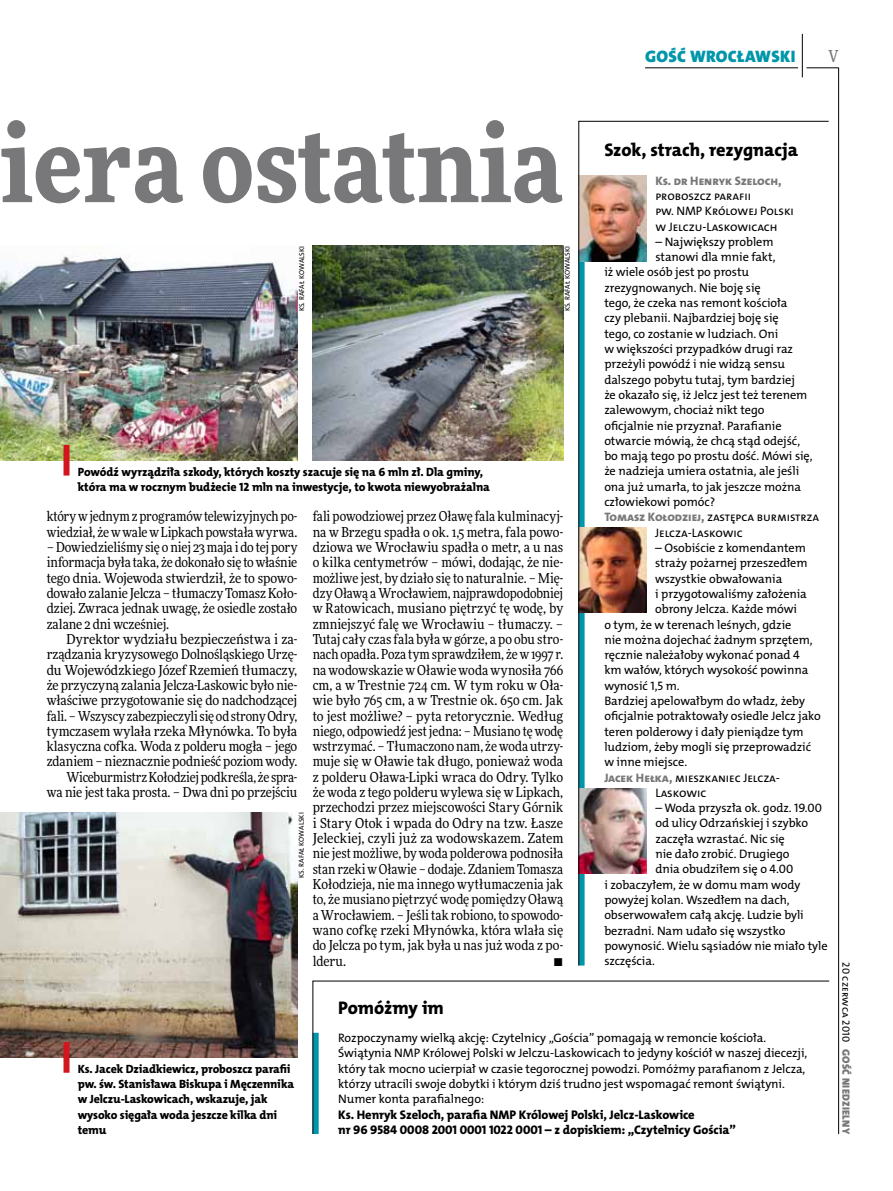
<style>
.page{position:relative;width:893px;height:1191px;background:#fff}
.page>*{position:absolute;margin:0;border:0;box-sizing:border-box;transform-origin:0 0}
.t1{font:900 105px "Freeday Narrow";color:#787779}
.t2{font:18.3px "The Mix HP8 Ex Bld";letter-spacing:-.005em;color:#000}
.t3{font:16.65px "The Mix HP9 Blk";letter-spacing:.02em;color:#0096aa}
.t4{font:500 16.5px "Freeday Narrow";color:#787779;scale:.9 1}
.t5{font:13.65px/15.3px "Freeday Narrow News";letter-spacing:-.005em;color:#000;text-align:justify}
.t6{font:12.6px/15.3px "The Mix HP8 Ex Bld";letter-spacing:-.005em;color:#000}
.t7{font:12.3px/15.3px "The Mix HP5 Plain";letter-spacing:-.005em;color:#000}
.t8{font:12.3px "The Mix HP8 Ex Bld";letter-spacing:-.005em;color:#787779}
.t9{font:12px/15.3px "The Mix HP8 Ex Bld";letter-spacing:-.01em;color:#000}
.t10{font:10.5px "The Mix HP9 Blk";letter-spacing:.025em;color:#787779}
.t11{font:10.5px "The Mix HP5 Plain";color:#000}
.t12{font:7.2px "The Mix HP5 Plain";letter-spacing:.005em;color:#000}
.s1{font-family:"The Mix HP8 Ex Bld";color:#787779}
</style>
<div class="page">
<hr style="left:806px;top:68px;width:33px;height:1px;background:#000">
<hr style="left:645px;top:68px;width:153px;height:1px;background:#000">
<hr style="left:838px;top:68px;width:1px;height:1066px;background:#000">
<hr style="left:802px;top:34px;width:1px;height:43px;background:#000">
<svg style="left:578px;top:121px;width:251px;height:845px"></svg>
<svg style="left:312px;top:980px;width:518px;height:154px"></svg>
<img style="left:313px;top:246px;width:250px;height:214px">
<img style="left:1px;top:256px;width:296px;height:204px">
<img style="left:0;top:812px;width:297px;height:245px">
<div style="left:64px;top:1042px;width:6px;height:30px;background:#d3151f"></div>
<div style="left:64px;top:445px;width:6px;height:30px;background:#d3151f"></div>
<p class="t3" style="left:645px;top:46px;width:152px">GOŚĆ WROCŁAWSKI</p>
<p class="t4" style="left:828px;top:46px;width:13px">V</p>
<h1 class="t1" style="left:0;top:96px;width:564px">iera ostatnia</h1>
<p class="t12" style="left:297px;top:311px;width:67px;rotate:-90deg">ks. Rafał Kowalski</p>
<p class="t12" style="left:563px;top:311px;width:67px;rotate:-90deg">ks. Rafał Kowalski</p>
<p class="t9" style="left:78px;top:464px;width:414px">Powódź wyrządziła szkody, których koszty szacuje się na 6 mln zł. Dla gminy, która ma w rocznym budżecie 12 mln na inwestycje, to kwota niewyobrażalna</p>
<p class="t5" style="left:47px;top:509px;width:252px">który w jednym z programów telewizyjnych po&shy;wiedział, że w wale w Lipkach powstała wyrwa.</p>
<p class="t5" style="left:47px;top:539px;width:252px">– Dowiedzieliśmy się o niej 23 maja i do tej pory informacja była taka, że dokonało się to właśnie tego dnia. Wojewoda stwierdził, że to spowo&shy;dowało zalanie Jelcza – tłumaczy Tomasz Koło&shy;dziej. Zwraca jednak uwagę, że osiedle zostało zalane 2 dni wcześniej.</p>
<p class="t5" style="left:47px;top:631px;width:252px;text-align:right">Dyrektor wydziału bezpieczeństwa i za&shy;rządzania kryzysowego Dolnośląskiego Urzę&shy;du Wojewódzkiego Józef Rzemień tłumaczy, że przyczyną zalania Jelcza-Laskowic było nie&shy;właściwe przygotowanie się do nadchodzącej fali. – Wszyscy zabezpieczyli się od strony Odry, tymczasem wylała rzeka Młynówka. To była klasyczna cofka. Woda z polderu mogła – jego zdaniem – nieznacznie podnieść poziom wody.<br>Wiceburmistrz Kołodziej podkreśla, że spra-<br>wa nie jest taka prosta. – Dwa dni po przejściu</p>
<p class="t12" style="left:297px;top:878px;width:67px;rotate:-90deg">ks. Rafał Kowalski</p>
<p class="t5" style="left:313px;top:509px;width:252px">fali powodziowej przez Oławę fala kulminacyj&shy;na w Brzegu spadła o ok. 1,5 metra, fala powo&shy;dziowa we Wrocławiu spadła o metr, a u nas o kilka centymetrów – mówi, dodając, że nie&shy;możliwe jest, by działo się to naturalnie. – Mię&shy;dzy Oławą a Wrocławiem, najprawdopodobniej w Ratowicach, musiano piętrzyć tę wodę, by zmniejszyć falę we Wrocławiu – tłumaczy. – Tutaj cały czas fala była w górze, a po obu stro&shy;nach opadła. Poza tym sprawdziłem, że w 1997 r. na wodowskazie w Oławie woda wynosiła 766 cm, a w Trestnie 724 cm. W tym roku w Oła&shy;wie było 765 cm, a w Trestnie ok. 650 cm. Jak to jest możliwe? – pyta retorycznie. Według niego, odpowiedź jest jedna: – Musiano tę wodę wstrzymać. – Tłumaczono nam, że woda utrzy&shy;muje się w Oławie tak długo, ponieważ woda z polderu Oława-Lipki wraca do Odry. Tylko że woda z tego polderu wylewa się w Lipkach, przechodzi przez miejscowości Stary Górnik i Stary Otok i wpada do Odry na tzw. Łasze Jeleckiej, czyli już za wodowskazem. Zatem nie jest możliwe, by woda polderowa podnosiła stan rzeki w Oławie – dodaje. Zdaniem Tomasza Kołodzieja, nie ma innego wytłumaczenia jak to, że musiano piętrzyć wodę pomiędzy Oławą a Wrocławiem. – Jeśli tak robiono, to spowodo&shy;wano cofkę rzeki Młynówka, która wlała się do Jelcza po tym, jak była u nas już woda z po&shy;lderu.</p>
<p class="t5" style="left:554px;top:953px;width:11px">•</p>
<h2 class="t2" style="left:604px;top:138px;width:195px">Szok, strach, rezygnacja</h2>
<p class="t8" style="left:655px;top:172px;width:128px">Ks. dr Henryk Szeloch,</p>
<p class="t7" style="left:655px;top:188px;width:140px">proboszcz parafii<br>pw. NMP Królowej Polski w Jelczu-Laskowicach</p>
<p class="t7" style="left:655px;top:234px;width:120px">– Największy problem</p>
<p class="t7" style="left:655px;top:249px;width:122px">stanowi dla mnie fakt,</p>
<p class="t7" style="left:604px;top:265px;width:146px">iż wiele osób jest po prostu</p>
<p class="t7" style="left:604px;top:280px;width:158px">zrezygnowanych. Nie boję się</p>
<p class="t7" style="left:604px;top:295px;width:184px">tego, że czeka nas remont kościoła</p>
<p class="t7" style="left:604px;top:311px;width:176px">czy plebanii. Najbardziej boję się</p>
<p class="t7" style="left:604px;top:326px;width:176px">tego, co zostanie w ludziach. Oni</p>
<p class="t7" style="left:604px;top:341px;width:190px">w większości przypadków drugi raz</p>
<p class="t7" style="left:604px;top:356px;width:182px">przeżyli powódź i nie widzą sensu</p>
<p class="t7" style="left:604px;top:372px;width:192px">dalszego pobytu tutaj, tym bardziej</p>
<p class="t7" style="left:604px;top:387px;width:205px">że okazało się, iż Jelcz jest też terenem</p>
<p class="t7" style="left:604px;top:402px;width:162px">zalewowym, chociaż nikt tego</p>
<p class="t7" style="left:604px;top:418px;width:179px">oficjalnie nie przyznał. Parafianie</p>
<p class="t7" style="left:604px;top:433px;width:197px">otwarcie mówią, że chcą stąd odejść,</p>
<p class="t7" style="left:604px;top:448px;width:210px">bo mają tego po prostu dość. Mówi się,</p>
<p class="t7" style="left:604px;top:464px;width:196px">że nadzieja umiera ostatnia, ale jeśli</p>
<p class="t7" style="left:604px;top:479px;width:198px">ona już umarła, to jak jeszcze można</p>
<p class="t7" style="left:604px;top:494px;width:112px">człowiekowi pomóc?</p>
<p class="t7" style="left:604px;top:509px;width:216px"><span class="s1">Tomasz Kołodziej,</span> zastępca burmistrza</p>
<p class="t7" style="left:655px;top:525px;width:89px">Jelcza-Laskowic</p>
<p class="t7" style="left:655px;top:540px;width:152px">– Osobiście z komendantem</p>
<p class="t7" style="left:655px;top:555px;width:154px">straży pożarnej przeszedłem</p>
<p class="t7" style="left:655px;top:571px;width:129px">wszystkie obwałowania</p>
<p class="t7" style="left:655px;top:586px;width:153px">i przygotowaliśmy założenia</p>
<p class="t7" style="left:655px;top:601px;width:143px">obrony Jelcza. Każde mówi</p>
<p class="t7" style="left:604px;top:617px;width:189px">o tym, że w terenach leśnych, gdzie</p>
<p class="t7" style="left:604px;top:632px;width:210px">nie można dojechać żadnym sprzętem,</p>
<p class="t7" style="left:604px;top:647px;width:197px">ręcznie należałoby wykonać ponad 4</p>
<p class="t7" style="left:604px;top:662px;width:206px">km wałów, których wysokość powinna</p>
<p class="t7" style="left:604px;top:678px;width:77px">wynosić 1,5 m.</p>
<p class="t7" style="left:604px;top:693px;width:202px">Bardziej apelowałbym do władz, żeby</p>
<p class="t7" style="left:604px;top:708px;width:218px">oficjalnie potraktowały osiedle Jelcz jako</p>
<p class="t7" style="left:604px;top:724px;width:201px">teren polderowy i dały pieniądze tym</p>
<p class="t7" style="left:604px;top:739px;width:208px">ludziom, żeby mogli się przeprowadzić</p>
<p class="t7" style="left:604px;top:754px;width:84px">w inne miejsce.</p>
<p class="t7" style="left:604px;top:770px;width:177px"><span class="s1">Jacek Hełka,</span> mieszkaniec Jelcza-</p>
<p class="t7" style="left:655px;top:785px;width:53px">Laskowic</p>
<p class="t7" style="left:655px;top:800px;width:168px">– Woda przyszła ok. godz. 19.00</p>
<p class="t7" style="left:655px;top:815px;width:154px">od ulicy Odrzańskiej i szybko</p>
<p class="t7" style="left:655px;top:831px;width:131px">zaczęła wzrastać. Nic się</p>
<p class="t7" style="left:655px;top:846px;width:136px">nie dało zrobić. Drugiego</p>
<p class="t7" style="left:655px;top:861px;width:139px">dnia obudziłem się o 4.00</p>
<p class="t7" style="left:604px;top:877px;width:198px">i zobaczyłem, że w domu mam wody</p>
<p class="t7" style="left:604px;top:892px;width:187px">powyżej kolan. Wszedłem na dach,</p>
<p class="t7" style="left:604px;top:907px;width:201px">obserwowałem całą akcję. Ludzie byli</p>
<p class="t7" style="left:604px;top:923px;width:183px">bezradni. Nam udało się wszystko</p>
<p class="t7" style="left:604px;top:938px;width:225px">powynosić. Wielu sąsiadów nie miało tyle</p>
<p class="t7" style="left:604px;top:953px;width:52px">szczęścia.</p>
<p class="t9" style="left:78px;top:1061px;width:218px">Ks. Jacek Dziadkiewicz, proboszcz parafii pw. św. Stanisława Biskupa i Męczennika w Jelczu-Laskowicach, wskazuje, jak wysoko sięgała woda jeszcze kilka dni temu</p>
<h2 class="t2" style="left:338px;top:995px;width:107px">Pomóżmy im</h2>
<p class="t7" style="left:338px;top:1030px;width:471px">Rozpoczynamy wielką akcję: Czytelnicy „Gościa” pomagają w remoncie kościoła.<br>Świątynia NMP Królowej Polski w Jelczu-Laskowicach to jedyny kościół w naszej diecezji, który tak mocno ucierpiał w czasie tegorocznej powodzi. Pomóżmy parafianom z Jelcza, którzy utracili swoje dobytki i którym dziś trudno jest wspomagać remont świątyni.<br>Numer konta parafialnego:</p>
<p class="t6" style="left:338px;top:1106px;width:399px">Ks. Henryk Szeloch, parafia NMP Królowej Polski, Jelcz-Laskowice<br>nr 96 9584 0008 2001 0001 1022 0001 – z dopiskiem: „Czytelnicy Gościa”</p>
<p class="t11" style="left:853px;top:962px;width:81px;rotate:90deg">20 czerwca 2010</p>
<p class="t10" style="left:853px;top:1049px;width:86px;rotate:90deg">GOŚĆ NIEDZIELNY</p>
</div>
